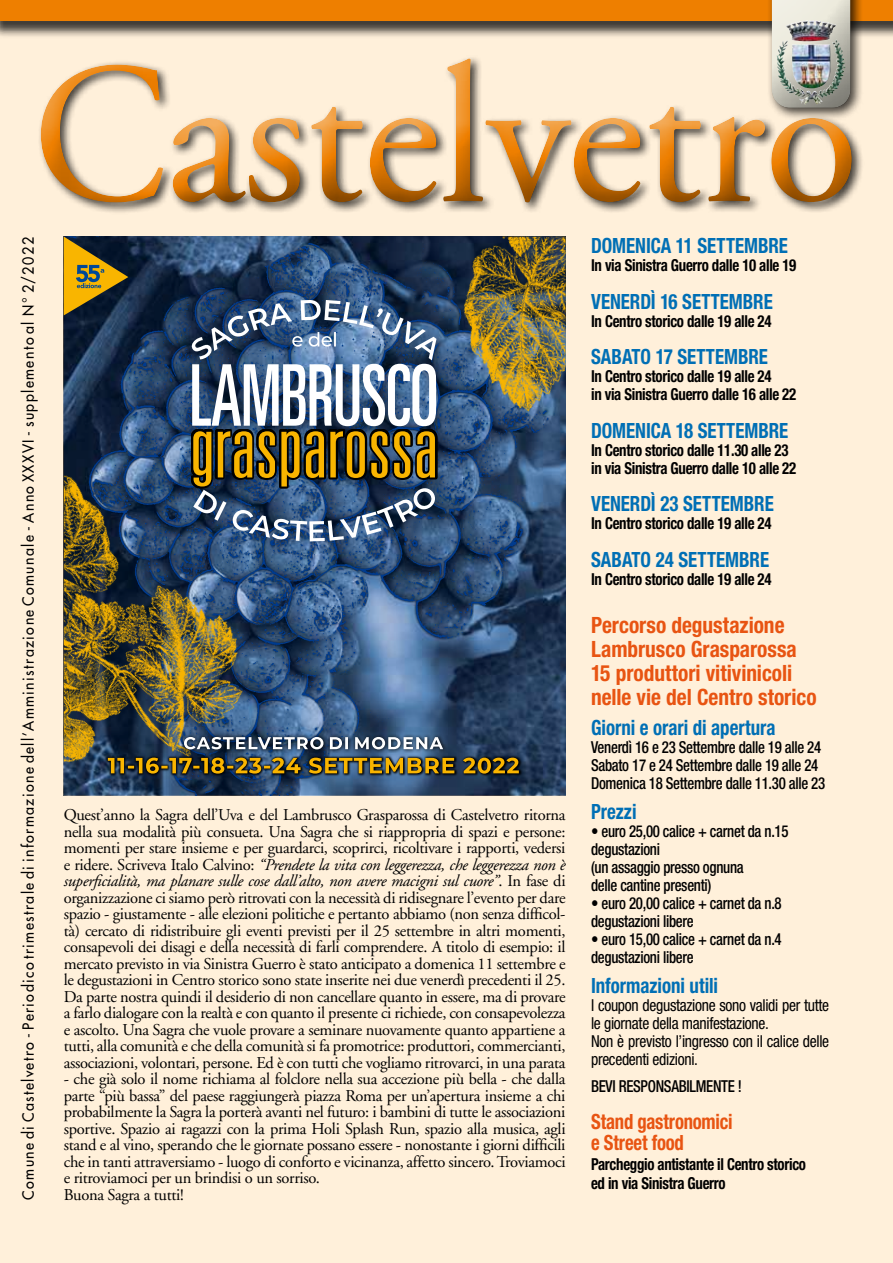
<style>
.page{position:relative;width:893px;height:1263px;background:#fff0da}
.page>*{position:absolute;margin:0;border:0;box-sizing:border-box;transform-origin:0 0}
.t1{font:199.35px "Adobe Garamond";letter-spacing:-.005em;color:#ee7f00}
.t2{font:700 condensed 22.5px/24px "Helvetica Neue";color:#e85412;scale:.95 1}
.t3{font:700 condensed 21px "Helvetica Neue";color:#006fb5;scale:.9 1}
.t4{font:700 condensed 21px/21px "Helvetica Neue";letter-spacing:-.01em;color:#e85412;scale:.89 1}
.t5{font:16.5px/16.5px "Adobe Garamond";letter-spacing:-.02em;color:#000;text-align:justify}
.t6{font:500 condensed 16.5px/18px "Helvetica Neue";letter-spacing:-.02em;color:#000;scale:.9 1}
.t7{font:700 condensed 16.5px/18px "Helvetica Neue";letter-spacing:-.02em;color:#000;scale:.9 1}
.t8{font:condensed 16.5px/18px "Helvetica Neue";letter-spacing:-.02em;color:#000;scale:.95 1}
.t9{font:15px "Futura";letter-spacing:.1em;color:#000;scale:.95 1}
.s1{font-style:italic}
</style>
<div class="page">
<div style="left:0;top:0;width:893px;height:39px;background:#000;opacity:.75"></div>
<div style="left:0;top:0;width:893px;height:20px;background:#ee7f00"></div>
<div style="left:0;top:29px;width:893px;height:227px;background:#000;opacity:.75"></div>
<div style="left:767px;top:0;width:97px;height:121px;background:#000;opacity:.75"></div>
<div style="left:769px;top:0;width:83px;height:110px;background:#000;opacity:.75"></div>
<img style="left:786px;top:20px;width:50px;height:21px">
<img style="left:64px;top:237px;width:502px;height:558px">
<img style="left:423px;top:237px;width:143px;height:196px">
<img style="left:64px;top:448px;width:246px;height:347px">
<svg style="left:191px;top:300px;width:245px;height:241px;background:#62707a"></svg>
<svg style="left:64px;top:237px;width:64px;height:78px;background:#736222"></svg>
<svg style="left:180px;top:733px;width:266px;height:20px;background:#355172"></svg>
<svg style="left:184px;top:737px;width:259px;height:12px;background:#808c9b"></svg>
<svg style="left:105px;top:755px;width:417px;height:22px;background:#253c57"></svg>
<svg style="left:108px;top:758px;width:411px;height:16px;background:#746225"></svg>
<h1 class="t1" style="left:32px;top:30px;width:828px">Castelvetro</h1>
<p class="t9" style="left:18px;top:1199px;width:1014px;rotate:-90deg">Comune di Castelvetro - Periodico trimestrale di informazione dell’Amministrazione Comunale - Anno XXXVI - supplemento al N° 2/2022</p>
<p class="t3" style="left:591px;top:233px;width:220px">DOMENICA 11 SETTEMBRE</p>
<p class="t7" style="left:591px;top:256px;width:230px">In via Sinistra Guerro dalle 10 alle 19</p>
<p class="t3" style="left:591px;top:288px;width:203px">VENERDÌ 16 SETTEMBRE</p>
<p class="t7" style="left:591px;top:311px;width:202px">In Centro storico dalle 19 alle 24</p>
<p class="t3" style="left:591px;top:344px;width:198px">SABATO 17 SETTEMBRE</p>
<p class="t7" style="left:591px;top:367px;width:229px">In Centro storico dalle 19 alle 24<br>in via Sinistra Guerro dalle 16 alle 22</p>
<p class="t3" style="left:591px;top:417px;width:221px">DOMENICA 18 SETTEMBRE</p>
<p class="t7" style="left:591px;top:440px;width:229px">In Centro storico dalle 11.30 alle 23 in via Sinistra Guerro dalle 10 alle 22</p>
<p class="t3" style="left:591px;top:491px;width:205px">VENERDÌ 23 SETTEMBRE</p>
<p class="t7" style="left:591px;top:514px;width:202px">In Centro storico dalle 19 alle 24</p>
<p class="t3" style="left:591px;top:546px;width:199px">SABATO 24 SETTEMBRE</p>
<p class="t7" style="left:591px;top:569px;width:202px">In Centro storico dalle 19 alle 24</p>
<h2 class="t2" style="left:591px;top:612px;width:239px">Percorso degustazione<br>Lambrusco Grasparossa<br>15 produttori vitivinicoli nelle vie del Centro storico</h2>
<p class="t3" style="left:591px;top:714px;width:207px">Giorni e orari di apertura</p>
<p class="t6" style="left:591px;top:737px;width:262px">Venerdì 16 e 23 Settembre dalle 19 alle 24<br>Sabato 17 e 24 Settembre dalle 19 alle 24<br>Domenica 18 Settembre dalle 11.30 alle 23</p>
<p class="t3" style="left:591px;top:798px;width:52px">Prezzi</p>
<p class="t6" style="left:591px;top:821px;width:221px">• euro 25,00 calice + carnet da n.15 degustazioni<br>(un assaggio presso ognuna<br>delle cantine presenti)</p>
<p class="t6" style="left:591px;top:893px;width:213px">• euro 20,00 calice + carnet da n.8 degustazioni libere</p>
<p class="t6" style="left:591px;top:929px;width:213px">• euro 15,00 calice + carnet da n.4 degustazioni libere</p>
<p class="t3" style="left:591px;top:972px;width:143px">Informazioni utili</p>
<p class="t8" style="left:591px;top:996px;width:252px">I coupon degustazione sono validi per tutte le giornate della manifestazione.<br>Non è previsto l’ingresso con il calice delle precedenti edizioni.</p>
<p class="t6" style="left:591px;top:1076px;width:169px">BEVI RESPONSABILMENTE !</p>
<p class="t4" style="left:591px;top:1111px;width:161px">Stand gastronomici e Street food</p>
<p class="t7" style="left:591px;top:1154px;width:240px;line-height:19.5px">Parcheggio antistante il Centro storico ed in via Sinistra Guerro</p>
<p class="t5" style="left:64px;top:807px;width:503px">Quest’anno la Sagra dell’Uva e del Lambrusco Grasparossa di Castelvetro ritorna nella sua modalità più consueta. Una Sagra che si riappropria di spazi e persone: momenti per stare insieme e per guardarci, scoprirci, ricoltivare i rapporti, vedersi e ridere. Scriveva Italo Calvino: <span class="s1">“Prendete la vita con leggerezza, che leggerezza non è superficialità, ma planare sulle cose dall’alto, non avere macigni sul cuore”</span>. In fase di organizzazione ci siamo però ritrovati con la necessità di ridisegnare l’evento per dare spazio - giustamente - alle elezioni politiche e pertanto abbiamo (non senza difficol&shy;tà) cercato di ridistribuire gli eventi previsti per il 25 settembre in altri momenti, consapevoli dei disagi e della necessità di farli comprendere. A titolo di esempio: il mercato previsto in via Sinistra Guerro è stato anticipato a domenica 11 settembre e le degustazioni in Centro storico sono state inserite nei due venerdì precedenti il 25.<br>Da parte nostra quindi il desiderio di non cancellare quanto in essere, ma di provare a farlo dialogare con la realtà e con quanto il presente ci richiede, con consapevolezza e ascolto. Una Sagra che vuole provare a seminare nuovamente quanto appartiene a tutti, alla comunità e che della comunità si fa promotrice: produttori, commercianti, associazioni, volontari, persone. Ed è con tutti che vogliamo ritrovarci, in una parata</p>
<p class="t5" style="left:64px;top:1071px;width:503px;text-align:left">- che già solo il nome richiama al folclore nella sua accezione più bella - che dalla parte “più bassa” del paese raggiungerà piazza Roma per un’apertura insieme a chi probabilmente la Sagra la porterà avanti nel futuro: i bambini di tutte le associazioni sportive. Spazio ai ragazzi con la prima Holi Splash Run, spazio alla musica, agli stand e al vino, sperando che le giornate possano essere - nonostante i giorni difficili che in tanti attraversiamo - luogo di conforto e vicinanza, affetto sincero. Troviamoci e ritroviamoci per un brindisi o un sorriso.<br>Buona Sagra a tutti!</p>
</div>
